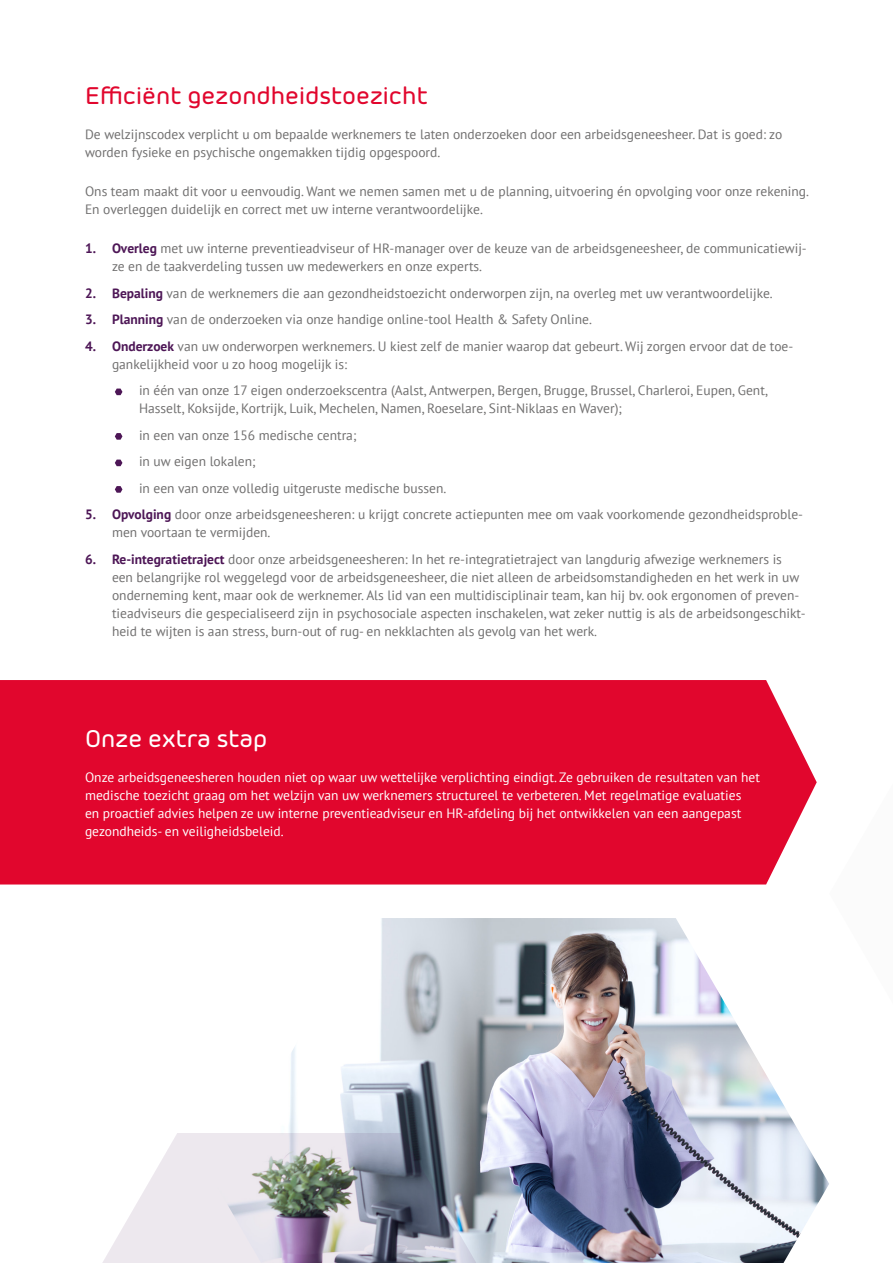
<style>
.page{position:relative;width:893px;height:1263px;background:#fff}
.page>*{position:absolute;margin:0;border:0;box-sizing:border-box;transform-origin:0 0}
.t1{font:500 24px "Morebi Rounded";color:#e1062d}
.t2{font:500 24px "Morebi Rounded";color:#fff}
.t3{font:13.5px/18px "PT Sans";color:#706f6f}
.t4{font:13.5px/18px "PT Sans";color:#fff}
.s1{font-weight:700;color:#4d1656}
</style>
<div class="page">
<svg style="left:115px;top:389px;width:7px;height:6px"></svg>
<svg style="left:115px;top:433px;width:7px;height:7px"></svg>
<svg style="left:115px;top:460px;width:7px;height:6px"></svg>
<svg style="left:115px;top:486px;width:7px;height:7px"></svg>
<div style="left:0;top:680px;width:817px;height:204px;background:#e1062d"></div>
<img style="left:289px;top:918px;width:540px;height:345px">
<img style="left:102px;top:1133px;width:411px;height:130px">
<h1 class="t1" style="left:85px;top:78px;width:344px">Efficiënt gezondheidstoezicht</h1>
<p class="t3" style="left:85px;top:125px;width:699px">De welzijnscodex verplicht u om bepaalde werknemers te laten onderzoeken door een arbeidsgeneesheer. Dat is goed: zo worden fysieke en psychische ongemakken tijdig opgespoord.</p>
<p class="t3" style="left:85px;top:182px;width:725px">Ons team maakt dit voor u eenvoudig. Want we nemen samen met u de planning, uitvoering én opvolging voor onze rekening.<br>En overleggen duidelijk en correct met uw interne verantwoordelijke.</p>
<p class="t3" style="left:112px;top:239px;width:696px;text-indent:-27px"><span class="s1">1. Overleg</span> met uw interne preventieadviseur of HR-manager over de keuze van de arbeidsgeneesheer, de communicatiewij&shy;ze en de taakverdeling tussen uw medewerkers en onze experts.</p>
<p class="t3" style="left:85px;top:284px;width:689px"><span class="s1">2. Bepaling</span> van de werknemers die aan gezondheidstoezicht onderworpen zijn, na overleg met uw verantwoordelijke.</p>
<p class="t3" style="left:85px;top:310px;width:508px"><span class="s1">3. Planning</span> van de onderzoeken via onze handige online-tool Health &amp; Safety Online.</p>
<p class="t3" style="left:112px;top:337px;width:683px;text-indent:-27px"><span class="s1">4. Onderzoek</span> van uw onderworpen werknemers. U kiest zelf de manier waarop dat gebeurt. Wij zorgen ervoor dat de toe&shy;gankelijkheid voor u zo hoog mogelijk is:</p>
<p class="t3" style="left:139px;top:381px;width:631px">in één van onze 17 eigen onderzoekscentra (Aalst, Antwerpen, Bergen, Brugge, Brussel, Charleroi, Eupen, Gent,<br>Hasselt, Koksijde, Kortrijk, Luik, Mechelen, Namen, Roeselare, Sint-Niklaas en Waver);</p>
<p class="t3" style="left:139px;top:421px;width:309px;line-height:26.5px">in een van onze 156 medische centra;<br>in uw eigen lokalen;<br>in een van onze volledig uitgeruste medische bussen.</p>
<p class="t3" style="left:112px;top:505px;width:693px;text-indent:-27px"><span class="s1">5. Opvolging</span> door onze arbeidsgeneesheren: u krijgt concrete actiepunten mee om vaak voorkomende gezondheidsproble&shy;men voortaan te vermijden.</p>
<p class="t3" style="left:112px;top:550px;width:695px;text-indent:-27px"><span class="s1">6. Re-integratietraject</span> door onze arbeidsgeneesheren: In het re-integratietraject van langdurig afwezige werknemers is een belangrijke rol weggelegd voor de arbeidsgeneesheer, die niet alleen de arbeidsomstandigheden en het werk in uw onderneming kent, maar ook de werknemer. Als lid van een multidisciplinair team, kan hij bv. ook ergonomen of preven&shy;tieadviseurs die gespecialiseerd zijn in psychosociale aspecten inschakelen, wat zeker nuttig is als de arbeidsongeschikt&shy;heid te wijten is aan stress, burn-out of rug- en nekklachten als gevolg van het werk.</p>
<h1 class="t2" style="left:85px;top:721px;width:184px">Onze extra stap</h1>
<p class="t4" style="left:85px;top:768px;width:676px">Onze arbeidsgeneesheren houden niet op waar uw wettelijke verplichting eindigt. Ze gebruiken de resultaten van het medische toezicht graag om het welzijn van uw werknemers structureel te verbeteren. Met regelmatige evaluaties<br>en proactief advies helpen ze uw interne preventieadviseur en HR-afdeling bij het ontwikkelen van een aangepast gezondheids- en veiligheidsbeleid.</p>
</div>
